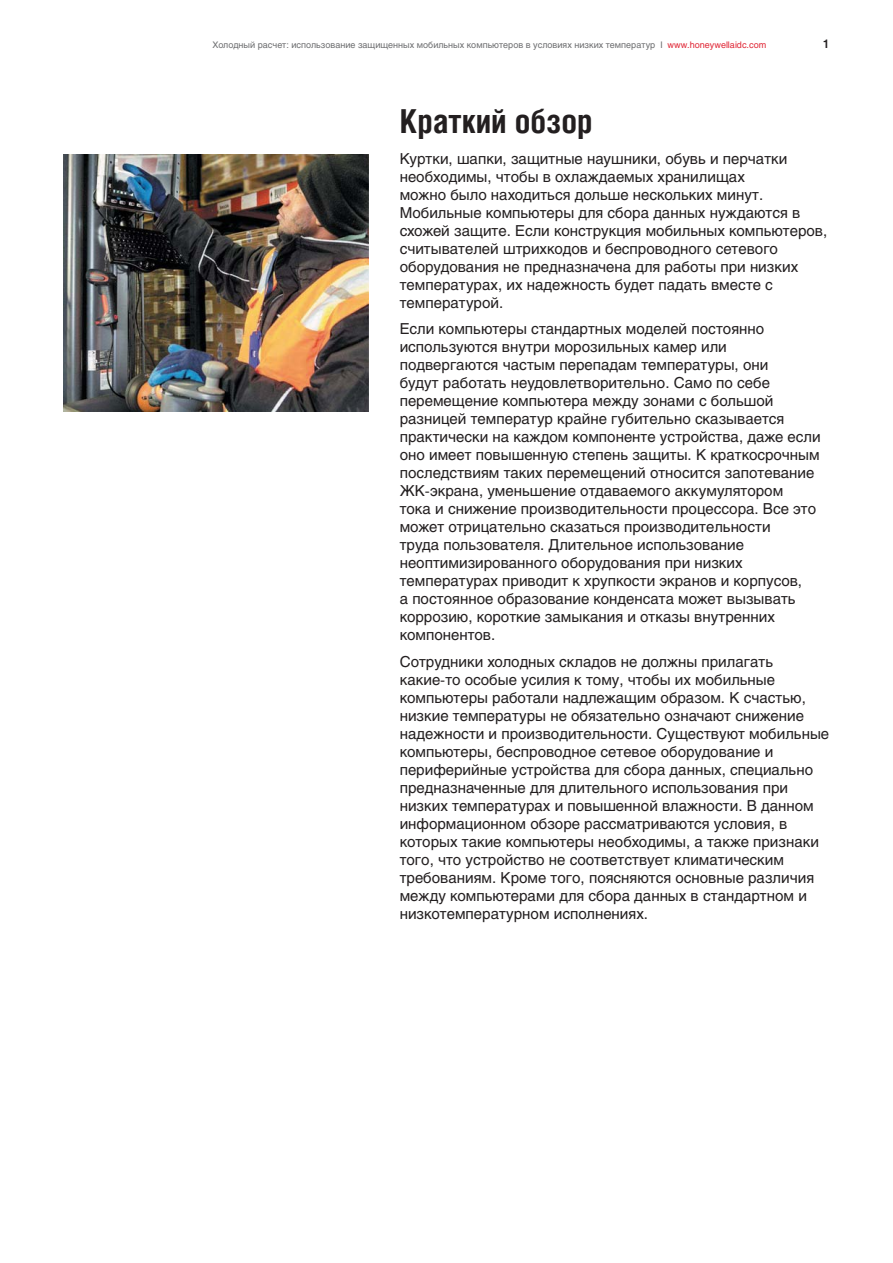
<style>
.page{position:relative;width:893px;height:1263px;background:#fff}
.page>*{position:absolute;margin:0;border:0;box-sizing:border-box;transform-origin:0 0}
.t1{font:700 33px "Helios Cond";color:#231f20}
.t2{font:15px/18px "Helios";color:#231f20}
.t3{font:700 12px "Helios Cond";color:#231f20}
.t4{font:9px "Helios";color:#6d6e70}
.s1{color:#e02736}
</style>
<div class="page">
<img style="left:64px;top:154px;width:304px;height:257px">
<p class="t4" style="left:213px;top:41px;width:555px">Холодный расчет: использование защищенных мобильных компьютеров в условиях низких температур I <span class="s1">www.honeywellaidc.com</span></p>
<p class="t3" style="left:823px;top:39px;width:7px">1</p>
<h1 class="t1" style="left:400px;top:108px;width:194px">Краткий обзор</h1>
<p class="t2" style="left:400px;top:151px;width:429px">Куртки, шапки, защитные наушники, обувь и перчатки необходимы, чтобы в охлаждаемых хранилищах<br>можно было находиться дольше нескольких минут.<br>Мобильные компьютеры для сбора данных нуждаются в схожей защите. Если конструкция мобильных компьютеров, считывателей штрихкодов и беспроводного сетевого оборудования не предназначена для работы при низких температурах, их надежность будет падать вместе с температурой.</p>
<p class="t2" style="left:400px;top:322px;width:422px">Если компьютеры стандартных моделей постоянно используются внутри морозильных камер или подвергаются частым перепадам температуры, они<br>будут работать неудовлетворительно. Само по себе перемещение компьютера между зонами с большой разницей температур крайне губительно сказывается практически на каждом компоненте устройства, даже если оно имеет повышенную степень защиты. К краткосрочным последствиям таких перемещений относится запотевание ЖК-экрана, уменьшение отдаваемого аккумулятором<br>тока и снижение производительности процессора. Все это может отрицательно сказаться производительности<br>труда пользователя. Длительное использование неоптимизированного оборудования при низких температурах приводит к хрупкости экранов и корпусов,<br>а постоянное образование конденсата может вызывать коррозию, короткие замыкания и отказы внутренних компонентов.</p>
<p class="t2" style="left:400px;top:654px;width:431px">Сотрудники холодных складов не должны прилагать какие-то особые усилия к тому, чтобы их мобильные компьютеры работали надлежащим образом. К счастью, низкие температуры не обязательно означают снижение надежности и производительности. Существуют мобильные компьютеры, беспроводное сетевое оборудование и периферийные устройства для сбора данных, специально предназначенные для длительного использования при низких температурах и повышенной влажности. В данном информационном обзоре рассматриваются условия, в которых такие компьютеры необходимы, а также признаки того, что устройство не соответствует климатическим требованиям. Кроме того, поясняются основные различия между компьютерами для сбора данных в стандартном и низкотемпературном исполнениях.</p>
</div>
